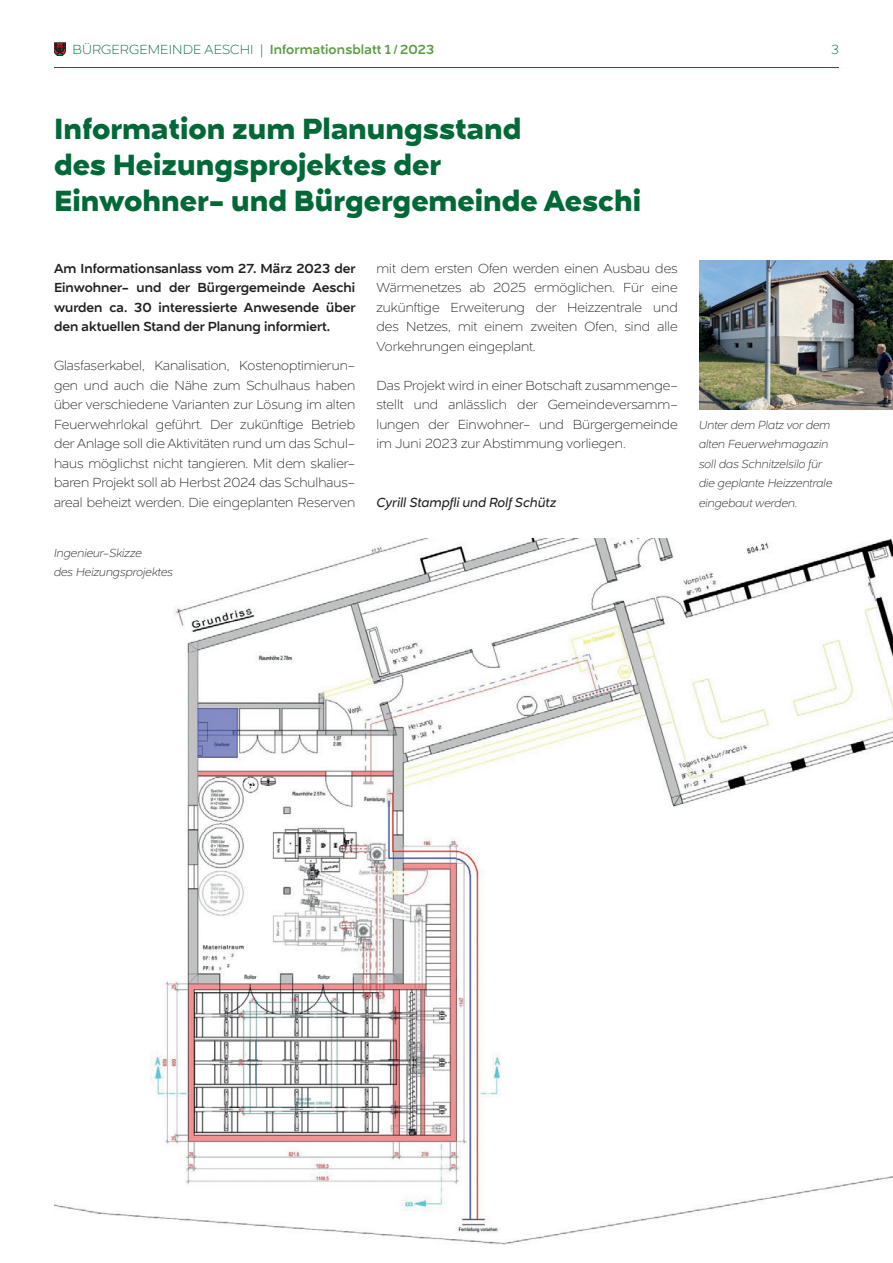
<style>
.page{position:relative;width:893px;height:1263px;background:#fff}
.page>*{position:absolute;margin:0;border:0;box-sizing:border-box;transform-origin:0 0}
.t1{font:700 30px/36px "Naste";color:#006937}
.t2{font:200 13.5px/19.5px "Naste";color:#231f20;text-align:justify}
.t3{font:500 13.5px/19.5px "Naste";color:#231f20;text-align:justify}
.t4{font:500 13.5px "Naste";letter-spacing:.01em;color:#5a9d44}
.t5{font:italic 13.5px "Naste";color:#231f20}
.t6{font:200 13.5px "Naste";color:#006937}
.t7{font:italic 200 12px/19.5px "Naste";color:#231f20}
.s1{font-weight:200;color:#006937}
</style>
<div class="page">
<svg style="left:54px;top:43px;width:12px;height:13px"></svg>
<hr style="left:54px;top:67px;width:785px;height:1px;background:#006937">
<img style="left:699px;top:260px;width:194px;height:149px">
<img style="left:54px;top:538px;width:839px;height:707px">
<p class="t4" style="left:72px;top:40px;width:363px"><span class="s1">BÜRGERGEMEINDE AESCHI |</span> Informationsblatt 1 /2023</p>
<p class="t6" style="left:831px;top:41px;width:9px">3</p>
<h1 class="t1" style="left:54px;top:110px;width:589px">Information zum Planungsstand<br>des Heizungsprojektes der<br>Einwohner- und Bürgergemeinde Aeschi</h1>
<p class="t3" style="left:54px;top:258px;width:303px">Am Informationsanlass vom 27. März 2023 der Einwohner- und der Bürgergemeinde Aeschi wurden ca. 30 interessierte Anwesende über den aktuellen Stand der Planung informiert.</p>
<p class="t2" style="left:54px;top:356px;width:303px">Glasfaserkabel, Kanalisation, Kostenoptimierun&shy;gen und auch die Nähe zum Schulhaus haben über verschiedene Varianten zur Lösung im alten Feuerwehrlokal geführt. Der zukünftige Betrieb der Anlage soll die Aktivitäten rund um das Schul&shy;haus möglichst nicht tangieren. Mit dem skalier&shy;baren Projekt soll ab Herbst 2024 das Schulhaus&shy;areal beheizt werden. Die eingeplanten Reserven</p>
<p class="t7" style="left:54px;top:543px;width:121px">Ingenieur-Skizze<br>des Heizungsprojektes</p>
<p class="t2" style="left:376px;top:258px;width:303px">mit dem ersten Ofen werden einen Ausbau des Wärmenetzes ab 2025 ermöglichen. Für eine zukünftige Erweiterung der Heizzentrale und des Netzes, mit einem zweiten Ofen, sind alle Vorkehrungen eingeplant.</p>
<p class="t2" style="left:376px;top:375px;width:303px;text-align:left">Das Projekt wird in einer Botschaft zusammenge&shy;stellt und anlässlich der Gemeindeversamm&shy;lungen der Einwohner- und Bürgergemeinde im Juni 2023 zur Abstimmung vorliegen.</p>
<p class="t5" style="left:376px;top:493px;width:181px">Cyrill Stampfli und Rolf Schütz</p>
<p class="t7" style="left:699px;top:415px;width:135px">Unter dem Platz vor dem alten Feuerwehmagazin soll das Schnitzelsilo für die geplante Heizzentrale eingebaut werden.</p>
</div>
